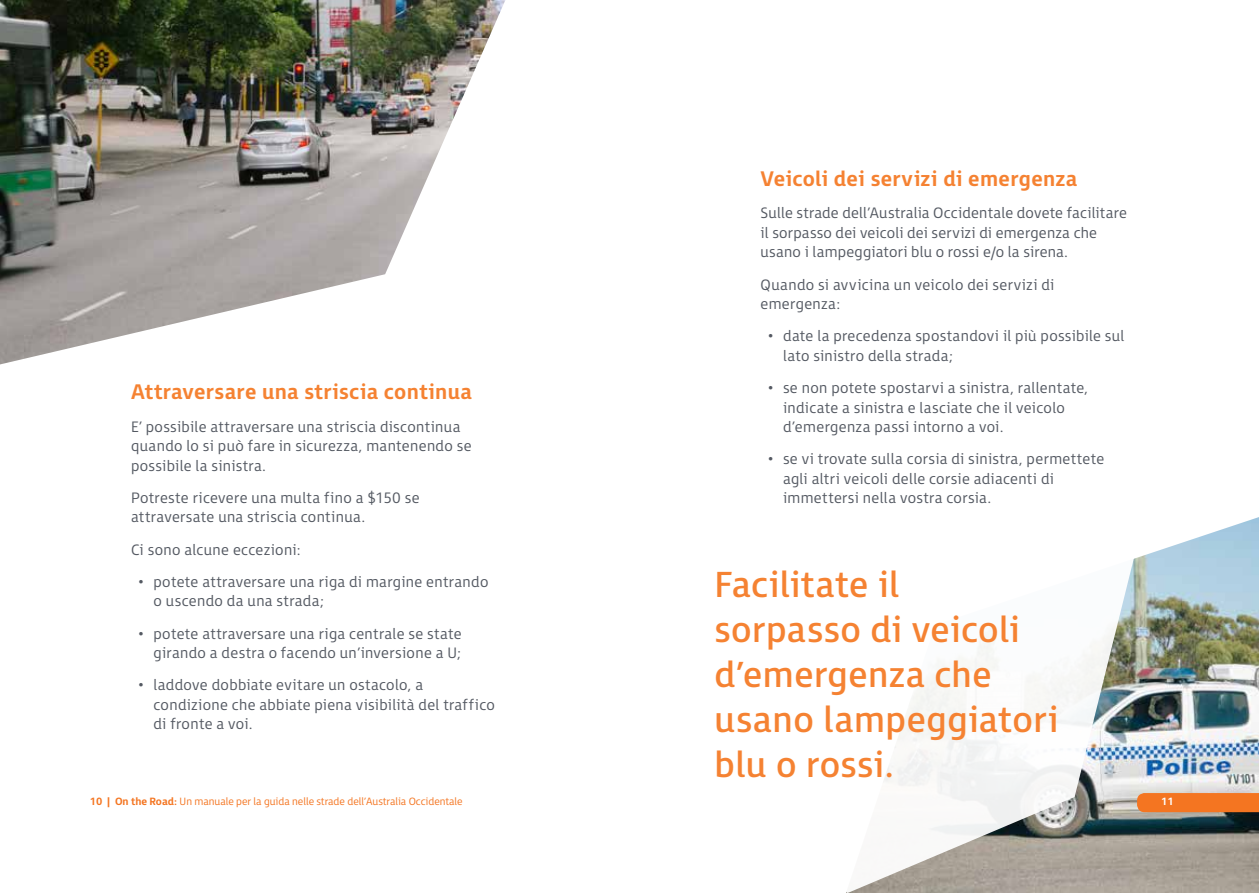
<style>
.page{position:relative;width:1259px;height:893px;background:#fff}
.page>*{position:absolute;margin:0;border:0;box-sizing:border-box;transform-origin:0 0}
.t1{font:36px/45px "FS Millbank";letter-spacing:.015em;color:#f58232}
.t2{font:700 21px "FS Millbank";letter-spacing:.015em;color:#f58232}
.t3{font:300 15px/19.5px "FS Millbank";letter-spacing:.02em;color:#545962}
.t4{font:300 10.5px "FS Millbank";color:#f47521}
.t5{font:700 10.5px "FS Millbank";color:#fff}
.s1{font-weight:700}
</style>
<div class="page">
<img style="left:0;top:0;width:505px;height:364px">
<img style="left:1134px;top:517px;width:125px;height:376px">
<svg style="left:846px;top:559px;width:288px;height:334px"></svg>
<div style="left:1137px;top:793px;width:122px;height:19px;background:#f47521"></div>
<h2 class="t2" style="left:131px;top:375px;width:343px">Attraversare una striscia continua</h2>
<p class="t3" style="left:131px;top:415px;width:342px">E’ possibile attraversare una striscia discontinua quando lo si può fare in sicurezza, mantenendo se possibile la sinistra.</p>
<p class="t3" style="left:131px;top:486px;width:290px">Potreste ricevere una multa fino a $150 se attraversate una striscia continua.</p>
<p class="t3" style="left:131px;top:538px;width:171px">Ci sono alcune eccezioni:</p>
<p class="t3" style="left:153px;top:570px;width:336px;text-indent:-15px">• potete attraversare una riga di margine entrando o uscendo da una strada;</p>
<p class="t3" style="left:138px;top:622px;width:325px;text-align:right">• potete attraversare una riga centrale se state girando a destra o facendo un’inversione a U;</p>
<p class="t3" style="left:153px;top:674px;width:343px;text-indent:-15px">• laddove dobbiate evitare un ostacolo, a condizione che abbiate piena visibilità del traffico di fronte a voi.</p>
<h2 class="t2" style="left:760px;top:161px;width:318px">Veicoli dei servizi di emergenza</h2>
<p class="t3" style="left:760px;top:202px;width:368px">Sulle strade dell’Australia Occidentale dovete facilitare il sorpasso dei veicoli dei servizi di emergenza che usano i lampeggiatori blu o rossi e/o la sirena.</p>
<p class="t3" style="left:760px;top:273px;width:295px">Quando si avvicina un veicolo dei servizi di emergenza:</p>
<p class="t3" style="left:783px;top:325px;width:343px;text-indent:-15px">• date la precedenza spostandovi il più possibile sul lato sinistro della strada;</p>
<p class="t3" style="left:783px;top:376px;width:307px;text-indent:-15px">• se non potete spostarvi a sinistra, rallentate, indicate a sinistra e lasciate che il veicolo d’emergenza passi intorno a voi.</p>
<p class="t3" style="left:783px;top:448px;width:323px;text-indent:-15px">• se vi trovate sulla corsia di sinistra, permettete agli altri veicoli delle corsie adiacenti di immettersi nella vostra corsia.</p>
<h1 class="t1" style="left:714px;top:557px;width:345px">Facilitate il<br>sorpasso di veicoli d’emergenza che usano lampeggiatori blu o rossi.</h1>
<p class="t4" style="left:90px;top:793px;width:374px"><span class="s1">10 | On the Road:</span> Un manuale per la guida nelle strade dell’Australia Occidentale</p>
<p class="t5" style="left:1161px;top:793px;width:14px">11</p>
</div>
